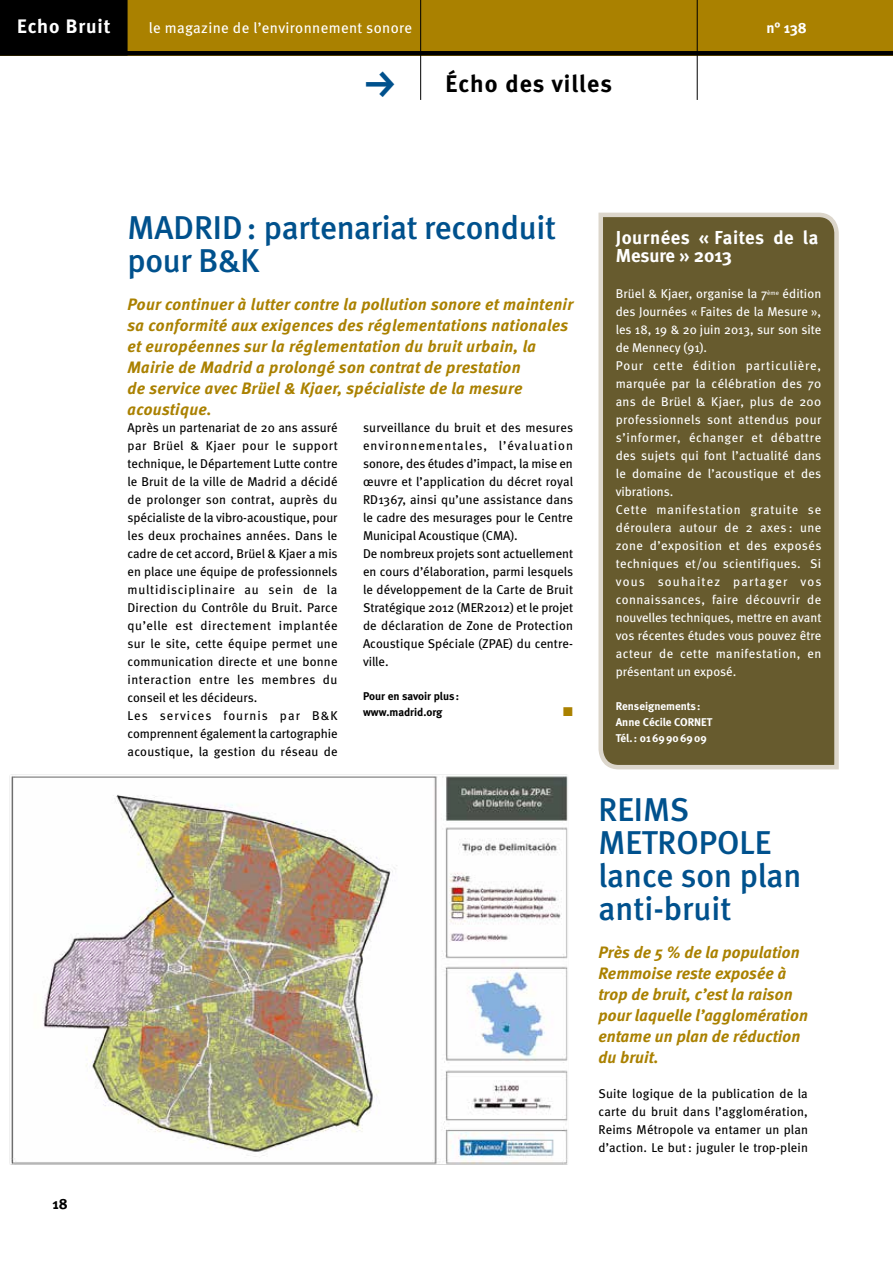
<style>
.page{position:relative;width:893px;height:1263px;background:#fff}
.page>*{position:absolute;margin:0;border:0;box-sizing:border-box;transform-origin:0 0}
.t1{font:45px "FF Dingbests";color:#00518d}
.P01_titre_module{font:500 33px/33px "Meta";color:#00518d}
.t2{font:700 24px "Meta";letter-spacing:.045em;color:#000}
.t3{font:700 19.5px "Meta";letter-spacing:.05em;color:#fff}
.P03_texte_méta{font:700 18.75px/18px "Meta";letter-spacing:.025em;color:#fff}
.P02_intro{font:italic 700 16.5px/21px "Meta";letter-spacing:.015em;color:#aa8100}
.t4{font:15px "Meta";letter-spacing:.025em;color:#fff}
.t5{font:700 15px "Meta";color:#fff}
.t6{font:700 15px "Meta";color:#000}
.P03_texte_méta-2{font:12.75px/18px "Meta";letter-spacing:.005em;color:#000;text-align:justify}
.P03_texte_méta-3{font:12.75px/18px "Meta";letter-spacing:.005em;color:#fff;text-align:justify}
.P10_Contacts{font:12.75px "Zapf Dingbats ITC";color:#aa8100}
.P10_Contacts-2{font:700 11.25px "Meta";color:#fff}
.P10_Contacts-3{font:700 11.25px "Meta";color:#000}
</style>
<div class="page">
<div style="left:0;top:0;width:893px;height:56px;background:#aa8100"></div>
<div style="left:0;top:0;width:128px;height:56px;background:#000"></div>
<hr style="left:420px;top:0;width:1px;height:100px;background:#000">
<hr style="left:697px;top:0;width:1px;height:100px;background:#000">
<div style="left:0;top:51px;width:893px;height:5px;background:#000"></div>
<img style="left:9px;top:774px;width:559px;height:391px">
<div style="left:598px;top:212px;width:241px;height:558px;background:#675b2e"></div>
<h3 class="t3" style="left:17px;top:15px;width:95px">Echo Bruit</h3>
<p class="t4" style="left:149px;top:19px;width:265px">le magazine de l’environnement sonore</p>
<h1 class="t1" style="left:356px;top:101px;width:35px;rotate:-90deg">g</h1>
<h3 class="t2" style="left:445px;top:69px;width:168px">Écho des villes</h3>
<p class="t5" style="left:766px;top:19px;width:42px">n° 138</p>
<p class="t6" style="left:53px;top:1195px;width:17px">18</p>
<p class="P01_titre_module" style="left:128px;top:210px;width:430px">MADRID: partenariat reconduit pour B&amp;K</p>
<p class="P02_intro" style="left:128px;top:293px;width:447px">Pour continuer à lutter contre la pollution sonore et maintenir sa conformité aux exigences des réglementations nationales et européennes sur la réglementation du bruit urbain, la Mairie de Madrid a prolongé son contrat de prestation<br>de service avec Brüel &amp; Kjaer, spécialiste de la mesure acoustique.</p>
<p class="P03_texte_méta-2" style="left:128px;top:418px;width:212px">Après un partenariat de 20 ans assuré par Brüel &amp; Kjaer pour le support technique, le Département Lutte contre le Bruit de la ville de Madrid a décidé de prolonger son contrat, auprès du spécialiste de la vibro-acoustique, pour les deux prochaines années. Dans le cadre de cet accord, Brüel &amp; Kjaer a mis en place une équipe de professionnels multidisciplinaire au sein de la Direction du Contrôle du Bruit. Parce qu’elle est directement implantée sur le site, cette équipe permet une communication directe et une bonne interaction entre les membres du conseil et les décideurs.</p>
<p class="P03_texte_méta-2" style="left:128px;top:706px;width:212px">Les services fournis par B&amp;K comprennent également la cartographie acoustique, la gestion du réseau de</p>
<p class="P03_texte_méta-2" style="left:363px;top:418px;width:212px">surveillance du bruit et des mesures environnementales, l’évaluation sonore, des études d’impact, la mise en œuvre et l’application du décret royal RD1367, ainsi qu’une assistance dans le cadre des mesurages pour le Centre Municipal Acoustique (CMA).</p>
<p class="P03_texte_méta-2" style="left:363px;top:544px;width:212px">De nombreux projets sont actuellement en cours d’élaboration, parmi lesquels le développement de la Carte de Bruit Stratégique 2012 (MER2012) et le projet de déclaration de Zone de Protection Acoustique Spéciale (ZPAE) du centre&shy;ville.</p>
<p class="P10_Contacts-3" style="left:363px;top:689px;width:97px">Pour en savoir plus:</p>
<p class="P10_Contacts-3" style="left:363px;top:705px;width:81px">www.madrid.org</p>
<p class="P10_Contacts" style="left:563px;top:705px;width:11px">■</p>
<p class="P03_texte_méta" style="left:616px;top:229px;width:204px">Journées « Faites de la<br>Mesure » 2013</p>
<p class="P03_texte_méta-3" style="left:616px;top:285px;width:207px">Brüel &amp; Kjaer, organise la 7<sup>ème</sup> édition des Journées « Faites de la Mesure », les 18, 19 &amp; 20 juin 2013, sur son site de Mennecy (91).</p>
<p class="P03_texte_méta-3" style="left:616px;top:357px;width:207px">Pour cette édition particulière, marquée par la célébration des 70 ans de Brüel &amp; Kjaer, plus de 200 professionnels sont attendus pour s’informer, échanger et débattre des sujets qui font l’actualité dans le domaine de l’acoustique et des vibrations.</p>
<p class="P03_texte_méta-3" style="left:616px;top:501px;width:207px">Cette manifestation gratuite se déroulera autour de 2 axes : une zone d’exposition et des exposés techniques et/ou scientifiques. Si vous souhaitez partager vos connaissances, faire découvrir de nouvelles techniques, mettre en avant vos récentes études vous pouvez être acteur de cette manifestation, en présentant un exposé.</p>
<p class="P10_Contacts-2" style="left:616px;top:700px;width:86px">Renseignements:</p>
<p class="P10_Contacts-2" style="left:616px;top:715px;width:98px">Anne Cécile CORNET</p>
<p class="P10_Contacts-2" style="left:616px;top:731px;width:93px">Tél.: 0169906909</p>
<p class="P01_titre_module" style="left:598px;top:793px;width:205px">REIMS<br>METROPOLE lance son plan anti-bruit</p>
<p class="P02_intro" style="left:598px;top:942px;width:211px">Près de 5 % de la population<br>Remmoise reste exposée à trop de bruit, c’est la raison pour laquelle l’agglomération entame un plan de réduction du bruit.</p>
<p class="P03_texte_méta-2" style="left:598px;top:1084px;width:211px">Suite logique de la publication de la carte du bruit dans l’agglomération, Reims Métropole va entamer un plan d’action. Le but: juguler le trop-plein</p>
</div>
